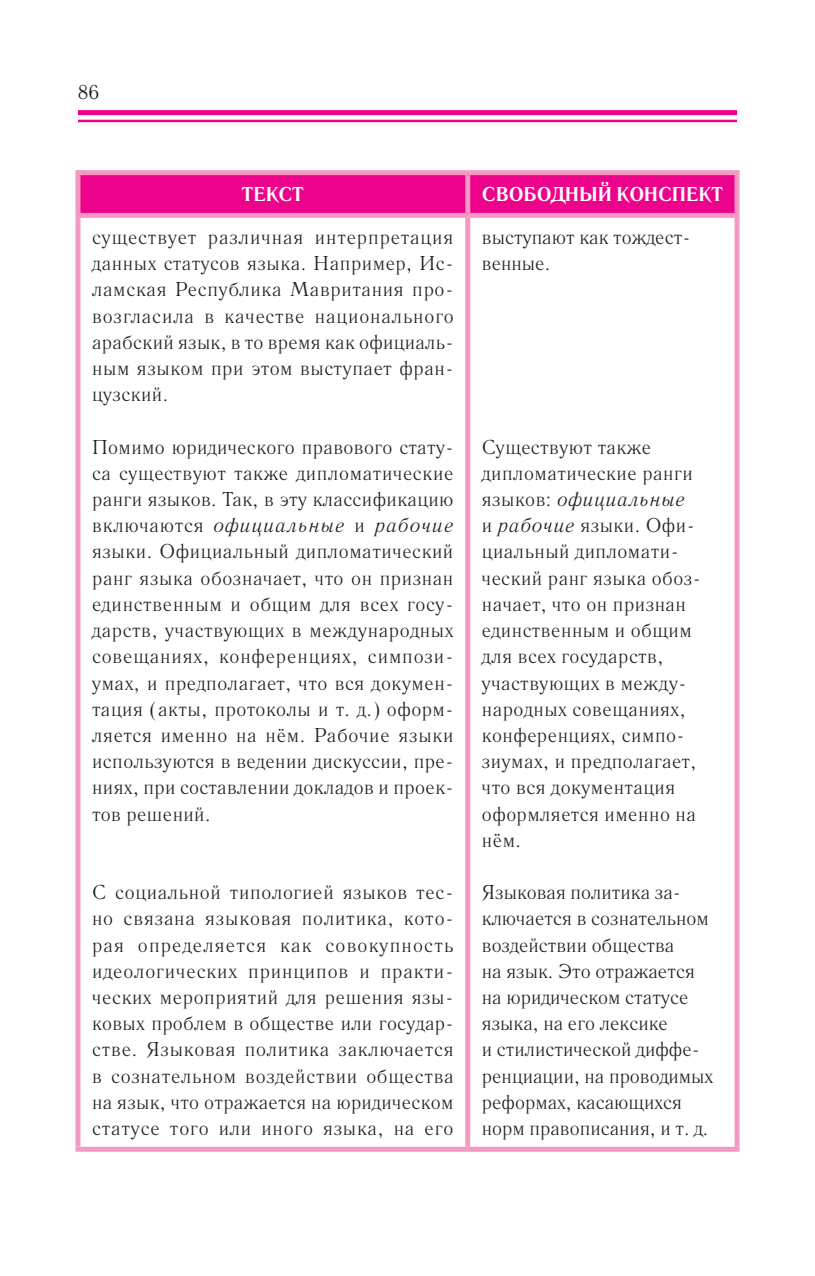
<style>
.page{position:relative;width:815px;height:1276px;background:#fff}
.page>*{position:absolute;margin:0;border:0;box-sizing:border-box;transform-origin:0 0}
.t1{font:20px/26.2px "Literaturnaya";letter-spacing:.025em;color:#231f20;text-align:justify}
.t2{font:20px/26.2px "Literaturnaya";color:#231f20}
.t3{font:700 20px "Literaturnaya";color:#fff}
.s1{font-style:italic}
</style>
<div class="page">
<div style="left:78px;top:110px;width:659px;height:5px;background:#ed028c"></div>
<hr style="left:78px;top:120px;width:659px;height:2px;background:#ed028c">
<div style="left:80px;top:175px;width:655px;height:38px;background:#ed028c"></div>
<div style="left:75px;top:218px;width:5px;height:928px;background:#f499c2"></div>
<div style="left:465px;top:218px;width:5px;height:928px;background:#f499c2"></div>
<div style="left:735px;top:218px;width:5px;height:928px;background:#f499c2"></div>
<div style="left:75px;top:170px;width:393px;height:5px;background:#f499c2"></div>
<div style="left:75px;top:175px;width:5px;height:38px;background:#f499c2"></div>
<div style="left:468px;top:170px;width:272px;height:5px;background:#f499c2"></div>
<div style="left:465px;top:175px;width:5px;height:38px;background:#f499c2"></div>
<div style="left:735px;top:175px;width:5px;height:38px;background:#f499c2"></div>
<div style="left:75px;top:213px;width:393px;height:5px;background:#f499c2"></div>
<div style="left:468px;top:213px;width:272px;height:5px;background:#f499c2"></div>
<div style="left:75px;top:1146px;width:393px;height:5px;background:#f499c2"></div>
<div style="left:468px;top:1146px;width:272px;height:5px;background:#f499c2"></div>
<p class="t1" style="left:78px;top:80px;width:23px">86</p>
<p class="t3" style="left:242px;top:182px;width:63px">ТЕКСТ</p>
<p class="t3" style="left:482px;top:182px;width:242px">СВОБОДНЫЙ КОНСПЕКТ</p>
<p class="t1" style="left:92px;top:224px;width:363px">существует различная интерпретация данных статусов языка. Например, Ис&shy;ламская Республика Мавритания про&shy;возгласила в качестве национального арабский язык, в то время как официаль&shy;ным языком при этом выступает фран&shy;цузский.</p>
<p class="t1" style="left:92px;top:434px;width:363px">Помимо юридического правового стату&shy;са существуют также дипломатические ранги языков. Так, в эту классификацию включаются <span class="s1">официальные</span> и <span class="s1">рабочие </span>языки. Официальный дипломатический ранг языка обозначает, что он признан единственным и общим для всех госу&shy;дарств, участвующих в международных совещаниях, конференциях, симпози&shy;умах, и предполагает, что вся докумен&shy;тация (акты, протоколы и т. д.) оформ&shy;ляется именно на нём. Рабочие языки используются в ведении дискуссии, пре&shy;ниях, при составлении докладов и проек&shy;тов решений.</p>
<p class="t2" style="left:482px;top:224px;width:210px">выступают как тождест&shy;венные.</p>
<p class="t1" style="left:482px;top:434px;width:221px;text-align:left">Существуют также дипломатические ранги языков: <span class="s1">официальные<br></span>и <span class="s1">рабочие</span> языки. Офи&shy;циальный дипломати&shy;ческий ранг языка обоз&shy;начает, что он признан единственным и общим для всех государств, участвующих в между&shy;народных совещаниях, конференциях, симпо&shy;зиумах, и предполагает, что вся документация оформляется именно на нём.</p>
<p class="t2" style="left:482px;top:879px;width:233px">Языковая политика за&shy;ключается в сознательном воздействии общества<br>на язык. Это отражается на юридическом статусе языка, на его лексике<br>и стили-стической диффе&shy;ренциации, на проводимых реформах, касающихся норм правописания, и т. д.</p>
<p class="t1" style="left:92px;top:879px;width:363px;text-align:left">С социальной типологией языков тес&shy;но связана языковая политика, кото&shy;рая определяется как совокупность идеологических принципов и практи&shy;ческих мероприятий для решения язы&shy;ковых проблем в обществе или государ&shy;стве. Языковая политика заключается в сознательном воздействии общества на язык, что отражается на юридиче-ском статусе того или иного языка, на его</p>
</div>
